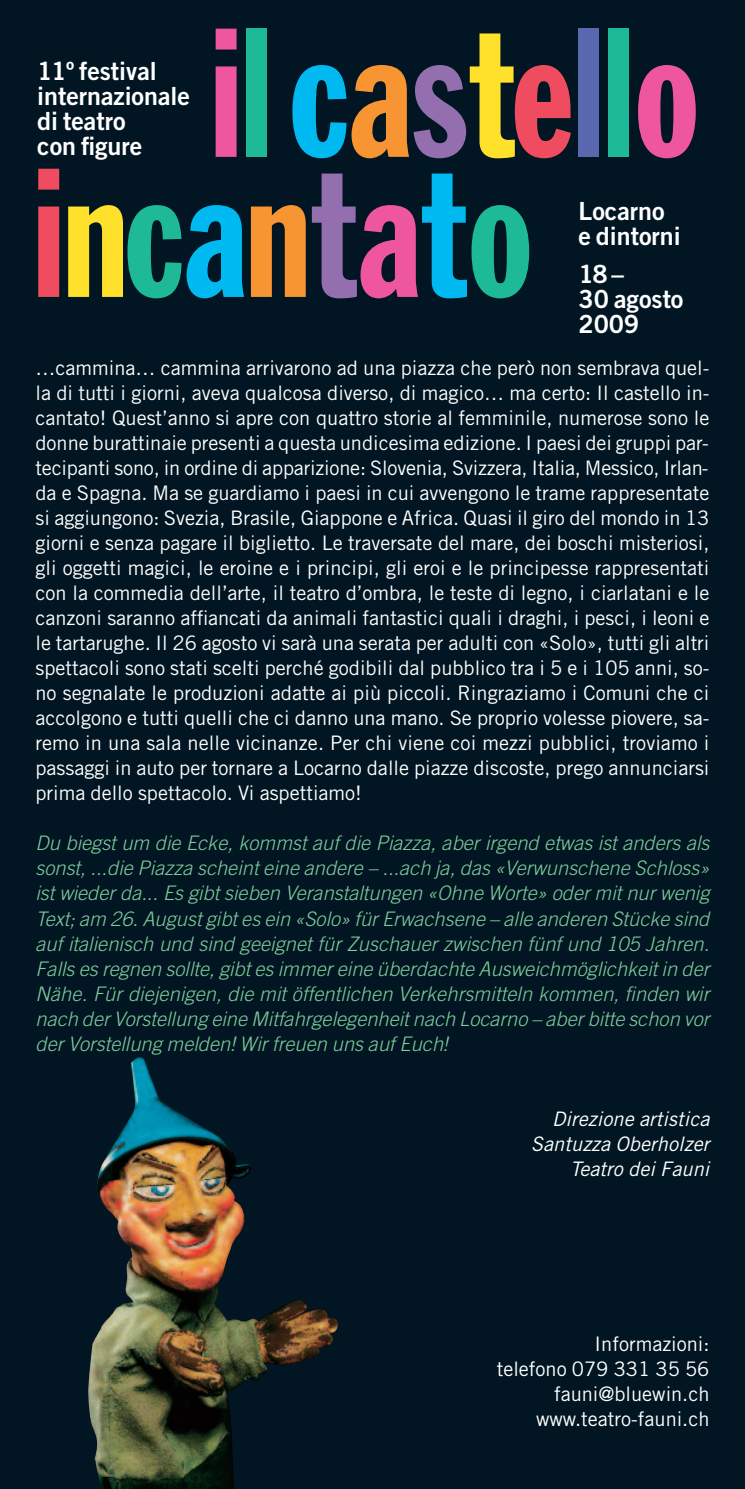
<style>
.page{position:relative;width:745px;height:1489px;background:#fff}
.page>*{position:absolute;margin:0;border:0;box-sizing:border-box;transform-origin:0 0}
.t1{font:180px/140px "Franklin Gothic Extra Cond";color:#1eb996}
.t2{font:25px/25px "Trade Gothic Bold Two";color:#fff}
.t3{font:20px/25px "Trade Gothic";color:#fff;text-align:justify}
.t4{font:italic 300 20px/25px "Trade Gothic";letter-spacing:.005em;color:#80ca9c;text-align:justify}
.t5{font:italic 20px/25px "Trade Gothic";letter-spacing:.005em;color:#fff;text-align:right}
.s1{color:#ef56a0}
.s2{color:#00b9f1}
.s3{color:#f79532}
.s4{color:#946fb0}
.s5{color:#ffe02b}
.s6{color:#ef4c5f}
.s7{color:#5a68b0}
</style>
<div class="page">
<div style="left:0;top:0;width:744px;height:1488px;background:#011622"></div>
<img style="left:88px;top:1057px;width:250px;height:431px">
<h1 class="t1" style="left:34px;top:36px;width:667px;text-indent:177px"><span class="s1">i</span>l<span class="s2">c</span><span class="s3">a</span><span class="s4">s</span><span class="s5">t</span><span class="s6">e</span><span class="s7">l</span>l<span class="s1">o </span><span class="s6">i</span><span class="s5">n</span>c<span class="s2">a</span><span class="s3">n</span><span class="s4">t</span><span class="s1">a</span><span class="s2">t</span>o</h1>
<p class="t2" style="left:37px;top:60px;width:154px">11º festival internazionale di teatro<br>con figure</p>
<p class="t2" style="left:578px;top:201px;width:104px">Locarno e dintorni</p>
<p class="t2" style="left:578px;top:264px;width:106px">18–<br>30 agosto<br>2009</p>
<p class="t3" style="left:35px;top:357px;width:675px">…cammina… cammina arrivarono ad una piazza che però non sembrava quel&shy;la di tutti i giorni, aveva qualcosa diverso, di magico… ma certo: Il castello in&shy;cantato! Quest’anno si apre con quattro storie al femminile, numerose sono le donne burattinaie presenti a questa undicesima edizione. I paesi dei gruppi par&shy;tecipanti sono, in ordine di apparizione: Slovenia, Svizzera, Italia, Messico, Irlan&shy;da e Spagna. Ma se guardiamo i paesi in cui avvengono le trame rappresentate si aggiungono: Svezia, Brasile, Giappone e Africa. Quasi il giro del mondo in 13 giorni e senza pagare il biglietto. Le traversate del mare, dei boschi misteriosi, gli oggetti magici, le eroine e i principi, gli eroi e le principesse rappresentati con la commedia dell’arte, il teatro d’ombra, le teste di legno, i ciarlatani e le canzoni saranno affiancati da animali fantastici quali i draghi, i pesci, i leoni e le tartarughe. Il 26 agosto vi sarà una serata per adulti con «Solo», tutti gli altri spettacoli sono stati scelti perché godibili dal pubblico tra i 5 e i 105 anni, so&shy;no segnalate le produzioni adatte ai più piccoli. Ringraziamo i Comuni che ci accolgono e tutti quelli che ci danno una mano. Se proprio volesse piovere, sa&shy;remo in una sala nelle vicinanze. Per chi viene coi mezzi pubblici, troviamo i passaggi in auto per tornare a Locarno dalle piazze discoste, prego annunciarsi prima dello spettacolo. Vi aspettiamo!</p>
<p class="t4" style="left:35px;top:832px;width:675px">Du biegst um die Ecke, kommst auf die Piazza, aber irgend etwas ist anders als sonst, ...die Piazza scheint eine andere – ...ach ja, das «Verwunschene Schloss» ist wieder da... Es gibt sieben Veranstaltungen «Ohne Worte» oder mit nur wenig Text; am 26. August gibt es ein «Solo» für Erwachsene – alle anderen Stücke sind auf italienisch und sind geeignet für Zuschauer zwischen fünf und 105 Jahren.<br>Falls es regnen sollte, gibt es immer eine überdachte Ausweichmöglichkeit in der Nähe. Für diejenigen, die mit öffentlichen Verkehrsmitteln kommen, finden wir nach der Vorstellung eine Mitfahrgelegenheit nach Locarno – aber bitte schon vor der Vorstellung melden! Wir freuen uns auf Euch!</p>
<p class="t5" style="left:530px;top:1107px;width:180px">Direzione artistica<br>Santuzza Oberholzer<br>Teatro dei Fauni</p>
<p class="t3" style="left:496px;top:1332px;width:214px;text-align:right">Informazioni:<br>telefono 079 331 35 56 fauni@bluewin.ch www.teatro-fauni.ch</p>
</div>
